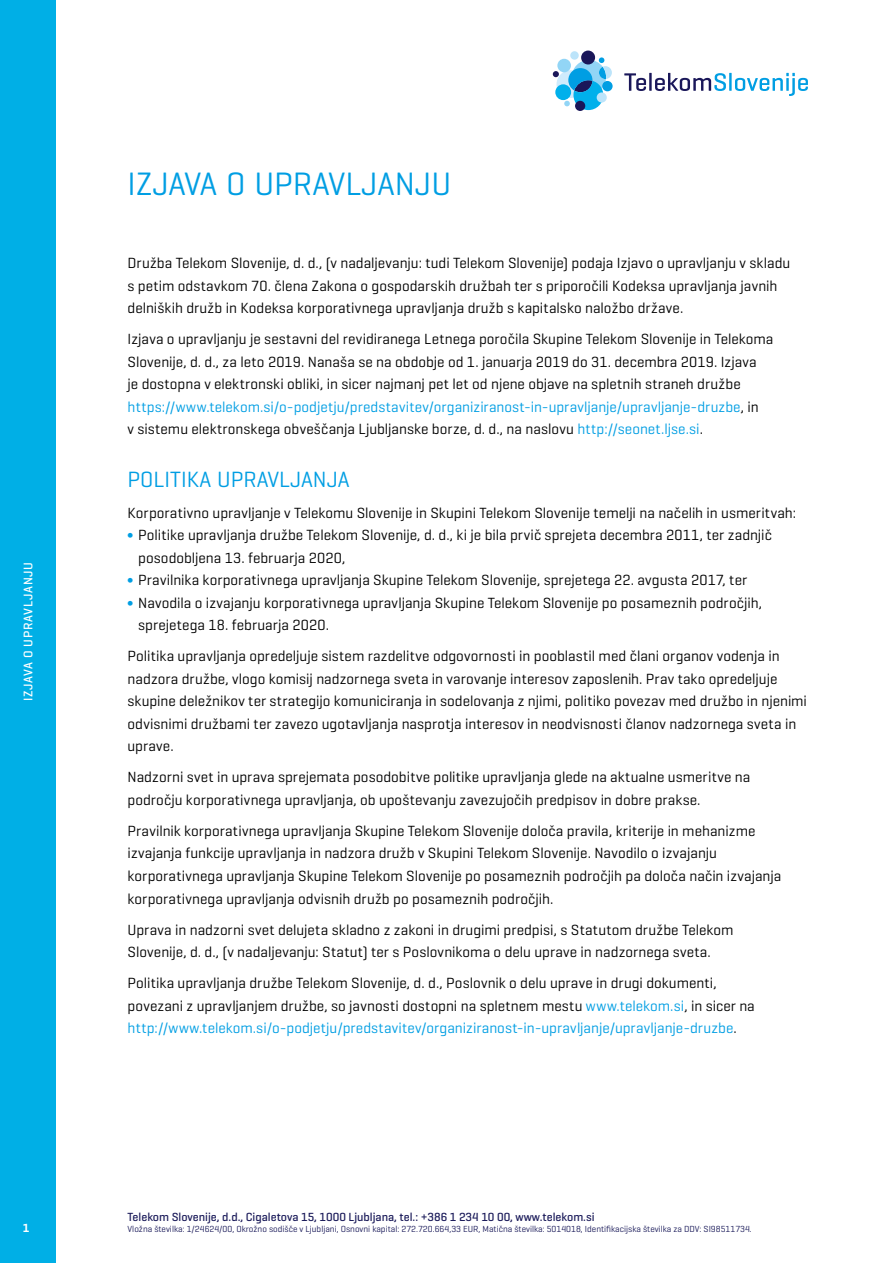
<style>
.page{position:relative;width:893px;height:1263px;background:#fff}
.page>*{position:absolute;margin:0;border:0;box-sizing:border-box;transform-origin:0 0}
.t1{font:33px "Geogrotesque";color:#009ee3}
.t2{font:22.5px "Geogrotesque";color:#009ee3}
.t3{font:15px/22.5px "Geogrotesque";color:#000}
.t4{font:500 12.75px "Geogrotesque";letter-spacing:.055em;color:#fff}
.t5{font:500 12px "Geogrotesque";color:#1b1b5a}
.t6{font:600 12px "Geogrotesque";color:#fff}
.t7{font:9px "Geogrotesque";color:#1b1b5a}
.s1{color:#009ee3}
</style>
<div class="page">
<div style="left:0;top:0;width:55px;height:1263px;background:#00afe6"></div>
<svg style="left:624px;top:73px;width:22px;height:18px"></svg>
<hr style="left:649px;top:73px;width:3px;height:18px;background:#1a1759">
<svg style="left:655px;top:73px;width:71px;height:18px"></svg>
<hr style="left:729px;top:73px;width:3px;height:18px;background:#009ee3">
<svg style="left:735px;top:73px;width:73px;height:23px"></svg>
<svg style="left:553px;top:51px;width:59px;height:59px"></svg>
<p class="t4" style="left:20px;top:701px;width:141px;rotate:-90deg">IZJAVA O UPRAVLJANJU</p>
<p class="t6" style="left:23px;top:1220px;width:8px">1</p>
<h1 class="t1" style="left:128px;top:163px;width:325px">IZJAVA O UPRAVLJANJU</h1>
<p class="t3" style="left:128px;top:252px;width:664px">Družba Telekom Slovenije, d. d., (v nadaljevanju: tudi Telekom Slovenije) podaja Izjavo o upravljanju v skladu s petim odstavkom 70. člena Zakona o gospodarskih družbah ter s priporočili Kodeksa upravljanja javnih delniških družb in Kodeksa korporativnega upravljanja družb s kapitalsko naložbo države.</p>
<p class="t3" style="left:128px;top:328px;width:647px">Izjava o upravljanju je sestavni del revidiranega Letnega poročila Skupine Telekom Slovenije in Telekoma Slovenije, d. d., za leto 2019. Nanaša se na obdobje od 1. januarja 2019 do 31. decembra 2019. Izjava<br>je dostopna v elektronski obliki, in sicer najmanj pet let od njene objave na spletnih straneh družbe <span class="s1">https://www.telekom.si/o-podjetju/predstavitev/organiziranost-in-upravljanje/upravljanje-druzbe</span>, in<br>v sistemu elektronskega obveščanja Ljubljanske borze, d. d., na naslovu <span class="s1">http://seonet.ljse.si</span>.</p>
<h2 class="t2" style="left:128px;top:465px;width:224px">POLITIKA UPRAVLJANJA</h2>
<p class="t3" style="left:128px;top:501px;width:670px">Korporativno upravljanje v Telekomu Slovenije in Skupini Telekom Slovenije temelji na načelih in usmeritvah:</p>
<p class="t3" style="left:128px;top:524px;width:646px"><span class="s1">∫</span> Politike upravljanja družbe Telekom Slovenije, d. d., ki je bila prvič sprejeta decembra 2011, ter zadnjič</p>
<p class="t3" style="left:138px;top:546px;width:209px">posodobljena 13. februarja 2020,</p>
<p class="t3" style="left:128px;top:569px;width:621px"><span class="s1">∫</span> Pravilnika korporativnega upravljanja Skupine Telekom Slovenije, sprejetega 22. avgusta 2017, ter</p>
<p class="t3" style="left:128px;top:591px;width:636px"><span class="s1">∫</span> Navodila o izvajanju korporativnega upravljanja Skupine Telekom Slovenije po posameznih področjih,</p>
<p class="t3" style="left:138px;top:614px;width:192px">sprejetega 18. februarja 2020.</p>
<p class="t3" style="left:128px;top:645px;width:681px">Politika upravljanja opredeljuje sistem razdelitve odgovornosti in pooblastil med člani organov vodenja in nadzora družbe, vlogo komisij nadzornega sveta in varovanje interesov zaposlenih. Prav tako opredeljuje skupine deležnikov ter strategijo komuniciranja in sodelovanja z njimi, politiko povezav med družbo in njenimi odvisnimi družbami ter zavezo ugotavljanja nasprotja interesov in neodvisnosti članov nadzornega sveta in uprave.</p>
<p class="t3" style="left:128px;top:766px;width:624px">Nadzorni svet in uprava sprejemata posodobitve politike upravljanja glede na aktualne usmeritve na področju korporativnega upravljanja, ob upoštevanju zavezujočih predpisov in dobre prakse.</p>
<p class="t3" style="left:128px;top:819px;width:655px">Pravilnik korporativnega upravljanja Skupine Telekom Slovenije določa pravila, kriterije in mehanizme izvajanja funkcije upravljanja in nadzora družb v Skupini Telekom Slovenije. Navodilo o izvajanju korporativnega upravljanja Skupine Telekom Slovenije po posameznih področjih pa določa način izvajanja korporativnega upravljanja odvisnih družb po posameznih področjih.</p>
<p class="t3" style="left:128px;top:918px;width:607px">Uprava in nadzorni svet delujeta skladno z zakoni in drugimi predpisi, s Statutom družbe Telekom<br>Slovenije, d. d., (v nadaljevanju: Statut) ter s Poslovnikoma o delu uprave in nadzornega sveta.</p>
<p class="t3" style="left:128px;top:971px;width:629px">Politika upravljanja družbe Telekom Slovenije, d. d., Poslovnik o delu uprave in drugi dokumenti, povezani z upravljanjem družbe, so javnosti dostopni na spletnem mestu <span class="s1">www.telekom.si</span>, in sicer na <span class="s1">http://www.telekom.si/o-podjetju/predstavitev/organiziranost-in-upravljanje/upravljanje-druzbe</span>.</p>
<p class="t5" style="left:128px;top:1210px;width:468px">Telekom Slovenije, d.d., Cigaletova 15, 1000 Ljubljana, tel.: +386 1 234 10 00, www.telekom.si</p>
<p class="t7" style="left:128px;top:1223px;width:626px">Vložna številka: 1/24624/00, Okrožno sodišče v Ljubljani, Osnovni kapital: 272.720.664,33 EUR, Matična številka: 5014018, Identifikacijska številka za DDV: SI98511734.</p>
</div>
